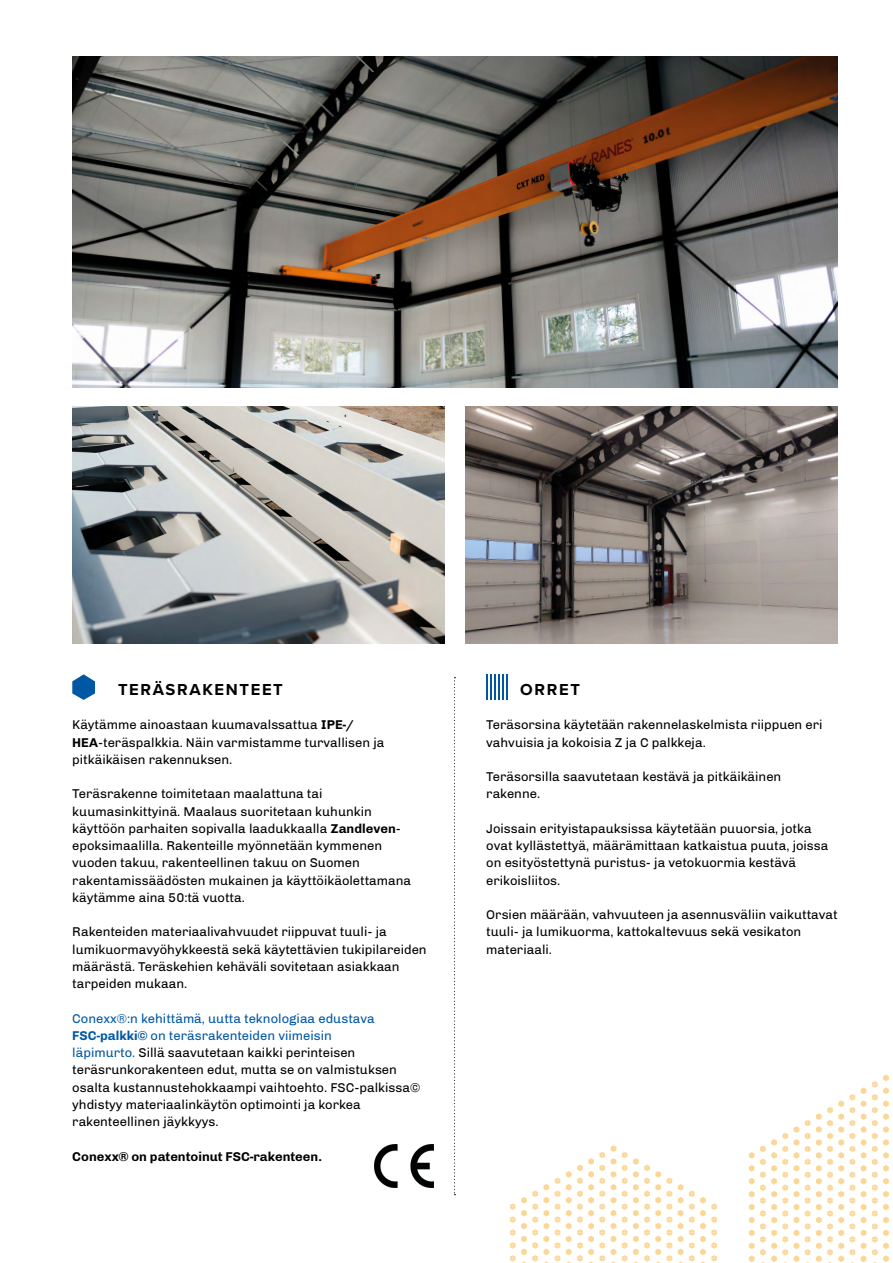
<style>
.page{position:relative;width:893px;height:1263px;background:#fff}
.page>*{position:absolute;margin:0;border:0;box-sizing:border-box;transform-origin:0 0}
.tuoteotsikko_2{font:700 16.5px "Proxima Nova";letter-spacing:.1em;color:#000}
.LEIPIS_liehu{font:13.05px/17.2px "Chivo";color:#000}
.LEIPIS_liehu-2{font:700 13.05px "Chivo";color:#000}
.s1{font-weight:700}
.s2{color:#0058a5}
.s3{font-weight:700;color:#0058a5}
</style>
<div class="page">
<svg style="left:72px;top:674px;width:23px;height:26px"></svg>
<img style="left:374px;top:1145px;width:60px;height:42px">
<img style="left:72px;top:407px;width:372px;height:236px">
<img style="left:72px;top:57px;width:766px;height:330px">
<svg style="left:454px;top:677px;width:1px;height:518px"></svg>
<hr style="left:486px;top:674px;width:2px;height:26px;background:#0058a5">
<hr style="left:490px;top:674px;width:2px;height:26px;background:#0058a5">
<hr style="left:494px;top:674px;width:2px;height:26px;background:#0058a5">
<hr style="left:498px;top:674px;width:2px;height:26px;background:#0058a5">
<hr style="left:502px;top:674px;width:2px;height:26px;background:#0058a5">
<hr style="left:506px;top:674px;width:2px;height:26px;background:#0058a5">
<img style="left:466px;top:406px;width:372px;height:237px">
<svg style="left:678px;top:1184px;width:5px;height:6px"></svg>
<svg style="left:678px;top:1197px;width:5px;height:6px"></svg>
<svg style="left:678px;top:1210px;width:5px;height:6px"></svg>
<svg style="left:678px;top:1223px;width:5px;height:6px"></svg>
<svg style="left:678px;top:1235px;width:5px;height:7px"></svg>
<svg style="left:678px;top:1248px;width:5px;height:7px"></svg>
<svg style="left:689px;top:1190px;width:28px;height:73px"></svg>
<svg style="left:633px;top:1158px;width:39px;height:105px"></svg>
<svg style="left:611px;top:1145px;width:5px;height:7px"></svg>
<svg style="left:622px;top:1152px;width:5px;height:6px"></svg>
<svg style="left:611px;top:1158px;width:5px;height:7px"></svg>
<svg style="left:622px;top:1164px;width:5px;height:7px"></svg>
<svg style="left:611px;top:1171px;width:5px;height:7px"></svg>
<svg style="left:622px;top:1177px;width:5px;height:7px"></svg>
<svg style="left:611px;top:1184px;width:5px;height:6px"></svg>
<svg style="left:622px;top:1190px;width:5px;height:7px"></svg>
<svg style="left:611px;top:1197px;width:5px;height:6px"></svg>
<svg style="left:622px;top:1203px;width:5px;height:7px"></svg>
<svg style="left:611px;top:1210px;width:5px;height:6px"></svg>
<svg style="left:622px;top:1216px;width:5px;height:7px"></svg>
<svg style="left:611px;top:1223px;width:5px;height:6px"></svg>
<svg style="left:622px;top:1229px;width:5px;height:7px"></svg>
<svg style="left:611px;top:1235px;width:5px;height:7px"></svg>
<svg style="left:622px;top:1242px;width:5px;height:7px"></svg>
<svg style="left:611px;top:1248px;width:5px;height:7px"></svg>
<svg style="left:622px;top:1255px;width:5px;height:6px"></svg>
<svg style="left:566px;top:1152px;width:39px;height:111px"></svg>
<svg style="left:555px;top:1177px;width:5px;height:7px"></svg>
<svg style="left:555px;top:1190px;width:5px;height:7px"></svg>
<svg style="left:555px;top:1203px;width:5px;height:7px"></svg>
<svg style="left:555px;top:1216px;width:5px;height:7px"></svg>
<svg style="left:555px;top:1229px;width:5px;height:7px"></svg>
<svg style="left:555px;top:1242px;width:5px;height:7px"></svg>
<svg style="left:555px;top:1255px;width:5px;height:6px"></svg>
<svg style="left:510px;top:1184px;width:39px;height:79px"></svg>
<svg style="left:861px;top:1087px;width:5px;height:7px"></svg>
<svg style="left:861px;top:1100px;width:5px;height:7px"></svg>
<svg style="left:861px;top:1113px;width:5px;height:7px"></svg>
<svg style="left:861px;top:1126px;width:5px;height:7px"></svg>
<svg style="left:861px;top:1139px;width:5px;height:7px"></svg>
<svg style="left:861px;top:1152px;width:5px;height:7px"></svg>
<svg style="left:861px;top:1165px;width:5px;height:6px"></svg>
<svg style="left:861px;top:1178px;width:5px;height:6px"></svg>
<svg style="left:861px;top:1191px;width:5px;height:6px"></svg>
<svg style="left:861px;top:1204px;width:5px;height:6px"></svg>
<svg style="left:861px;top:1217px;width:5px;height:6px"></svg>
<svg style="left:861px;top:1229px;width:5px;height:7px"></svg>
<svg style="left:861px;top:1242px;width:5px;height:7px"></svg>
<svg style="left:872px;top:1074px;width:17px;height:189px"></svg>
<svg style="left:861px;top:1255px;width:5px;height:7px"></svg>
<svg style="left:816px;top:1094px;width:39px;height:169px"></svg>
<svg style="left:805px;top:1120px;width:5px;height:6px"></svg>
<svg style="left:794px;top:1126px;width:5px;height:7px"></svg>
<svg style="left:805px;top:1133px;width:5px;height:6px"></svg>
<svg style="left:794px;top:1139px;width:5px;height:7px"></svg>
<svg style="left:805px;top:1145px;width:5px;height:7px"></svg>
<svg style="left:794px;top:1152px;width:5px;height:7px"></svg>
<svg style="left:805px;top:1158px;width:5px;height:7px"></svg>
<svg style="left:794px;top:1165px;width:5px;height:6px"></svg>
<svg style="left:805px;top:1171px;width:5px;height:7px"></svg>
<svg style="left:794px;top:1178px;width:5px;height:6px"></svg>
<svg style="left:805px;top:1184px;width:5px;height:7px"></svg>
<svg style="left:794px;top:1191px;width:5px;height:6px"></svg>
<svg style="left:805px;top:1197px;width:5px;height:7px"></svg>
<svg style="left:794px;top:1204px;width:5px;height:6px"></svg>
<svg style="left:805px;top:1210px;width:5px;height:7px"></svg>
<svg style="left:794px;top:1217px;width:5px;height:6px"></svg>
<svg style="left:805px;top:1223px;width:5px;height:7px"></svg>
<svg style="left:794px;top:1229px;width:5px;height:7px"></svg>
<svg style="left:805px;top:1236px;width:5px;height:7px"></svg>
<svg style="left:794px;top:1242px;width:5px;height:7px"></svg>
<svg style="left:805px;top:1249px;width:5px;height:6px"></svg>
<svg style="left:794px;top:1255px;width:5px;height:7px"></svg>
<svg style="left:749px;top:1133px;width:39px;height:130px"></svg>
<p class="tuoteotsikko_2" style="left:118px;top:677px;width:166px">TERÄSRAKENTEET</p>
<p class="LEIPIS_liehu" style="left:72px;top:716px;width:314px">Käytämme ainoastaan kuumavalssattua <span class="s1">IPE-/<br>HEA</span>-teräspalkkia. Näin varmistamme turvallisen ja pitkäikäisen rakennuksen.</p>
<p class="LEIPIS_liehu" style="left:72px;top:785px;width:340px">Teräsrakenne toimitetaan maalattuna tai kuumasinkittyinä. Maalaus suoritetaan kuhunkin käyttöön parhaiten sopivalla laadukkaalla <span class="s1">Zandleven&shy;</span>epoksimaalilla. Rakenteille myönnetään kymmenen vuoden takuu, rakenteellinen takuu on Suomen rakentamissäädösten mukainen ja käyttöikäolettamana käytämme aina 50:tä vuotta.</p>
<p class="LEIPIS_liehu" style="left:72px;top:923px;width:356px">Rakenteiden materiaalivahvuudet riippuvat tuuli- ja lumikuormavyöhykkeestä sekä käytettävien tukipilareiden määrästä. Teräskehien kehäväli sovitetaan asiakkaan tarpeiden mukaan.</p>
<p class="LEIPIS_liehu" style="left:72px;top:1010px;width:350px"><span class="s2">Conexx®:n kehittämä, uutta teknologiaa edustava </span><span class="s3">FSC-palkki©</span> <span class="s2">on teräsrakenteiden viimeisin<br>läpimurto.</span> Sillä saavutetaan kaikki perinteisen teräsrunkorakenteen edut, mutta se on valmistuksen osalta kustannustehokkaampi vaihtoehto. FSC-palkissa© yhdistyy materiaalinkäytön optimointi ja korkea rakenteellinen jäykkyys.</p>
<p class="LEIPIS_liehu-2" style="left:72px;top:1148px;width:251px">Conexx® on patentoinut FSC-rakenteen.</p>
<p class="tuoteotsikko_2" style="left:520px;top:677px;width:61px">ORRET</p>
<p class="LEIPIS_liehu" style="left:486px;top:716px;width:338px">Teräsorsina käytetään rakennelaskelmista riippuen eri vahvuisia ja kokoisia Z ja C palkkeja.</p>
<p class="LEIPIS_liehu" style="left:486px;top:768px;width:297px">Teräsorsilla saavutetaan kestävä ja pitkäikäinen rakenne.</p>
<p class="LEIPIS_liehu" style="left:486px;top:820px;width:327px">Joissain erityistapauksissa käytetään puuorsia, jotka</p>
<p class="LEIPIS_liehu" style="left:486px;top:837px;width:344px">ovat kyllästettyä, määrämittaan katkaistua puuta, joissa</p>
<p class="LEIPIS_liehu" style="left:486px;top:854px;width:311px">on esityöstettynä puristus- ja vetokuormia kestävä erikoisliitos.</p>
<p class="LEIPIS_liehu" style="left:486px;top:906px;width:353px">Orsien määrään, vahvuuteen ja asennusväliin vaikuttavat tuuli- ja lumikuorma, kattokaltevuus sekä vesikaton materiaali.</p>
</div>
